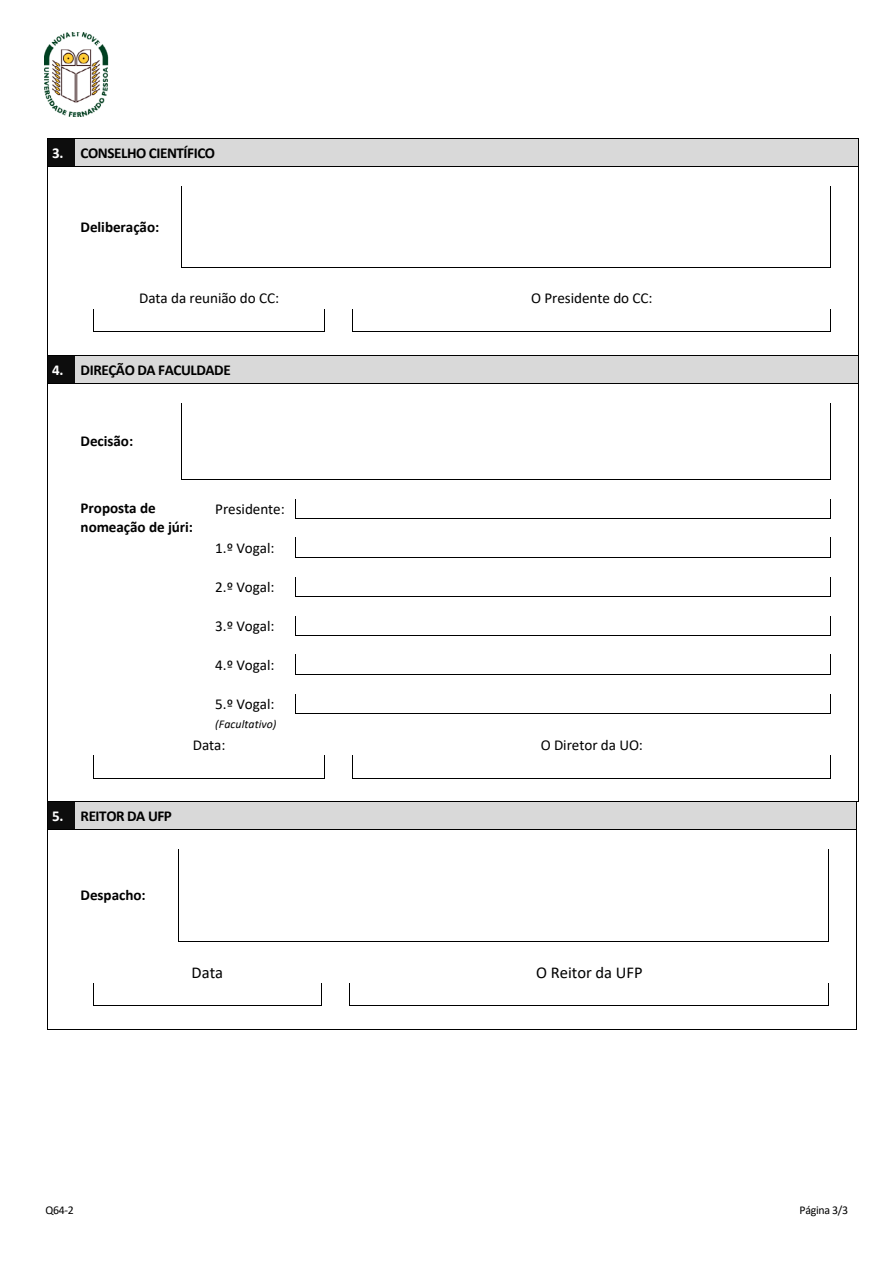
<style>
.page{position:relative;width:893px;height:1263px;background:#fff}
.page>*{position:absolute;margin:0;border:0;box-sizing:border-box;transform-origin:0 0}
.t1{font:16.5px "Calibri";color:#000}
.t2{font:15.15px "Calibri";letter-spacing:-.005em;color:#000}
.t3{font:700 15.15px/18.3px "Calibri";letter-spacing:-.005em;color:#000}
.t4{font:700 15.15px "Calibri";letter-spacing:-.03em;color:#000}
.t5{font:11.85px "Calibri";letter-spacing:-.025em;color:#000}
.t6{font:italic 11.85px "Calibri";letter-spacing:.005em;color:#000}
.s1{color:#fff}
</style>
<div class="page">
<img style="left:45px;top:32px;width:64px;height:85px">
<svg style="left:47px;top:138px;width:812px;height:48px"></svg>
<hr style="left:47px;top:186px;width:1px;height:81px;background:#000">
<hr style="left:181px;top:186px;width:1px;height:81px;background:#000">
<hr style="left:831px;top:186px;width:1px;height:81px;background:#000">
<hr style="left:858px;top:186px;width:1px;height:81px;background:#000">
<svg style="left:47px;top:267px;width:812px;height:136px"></svg>
<hr style="left:47px;top:403px;width:1px;height:76px;background:#000">
<hr style="left:181px;top:403px;width:1px;height:76px;background:#000">
<hr style="left:831px;top:403px;width:1px;height:76px;background:#000">
<hr style="left:858px;top:403px;width:1px;height:76px;background:#000">
<svg style="left:47px;top:479px;width:812px;height:370px"></svg>
<hr style="left:47px;top:849px;width:1px;height:92px;background:#000">
<hr style="left:179px;top:849px;width:1px;height:92px;background:#000">
<hr style="left:828px;top:849px;width:1px;height:92px;background:#000">
<hr style="left:856px;top:849px;width:1px;height:92px;background:#000">
<svg style="left:47px;top:941px;width:810px;height:89px"></svg>
<p class="t4" style="left:52px;top:142px;width:164px"><span class="s1">3.</span> CONSELHO CIENTÍFICO</p>
<p class="t3" style="left:81px;top:217px;width:80px">Deliberação:</p>
<p class="t2" style="left:139px;top:288px;width:142px">Data da reunião do CC:</p>
<p class="t2" style="left:531px;top:288px;width:123px">O Presidente do CC:</p>
<p class="t4" style="left:52px;top:359px;width:180px"><span class="s1">4.</span> DIREÇÃO DA FACULDADE</p>
<p class="t3" style="left:81px;top:432px;width:54px">Decisão:</p>
<p class="t3" style="left:81px;top:499px;width:114px">Proposta de nomeação de júri:</p>
<p class="t2" style="left:215px;top:498px;width:71px">Presidente:</p>
<p class="t2" style="left:215px;top:537px;width:61px">1.º Vogal:</p>
<p class="t2" style="left:215px;top:576px;width:61px">2.º Vogal:</p>
<p class="t2" style="left:215px;top:615px;width:61px">3.º Vogal:</p>
<p class="t2" style="left:215px;top:654px;width:61px">4.º Vogal:</p>
<p class="t2" style="left:215px;top:693px;width:61px">5.º Vogal:</p>
<p class="t6" style="left:215px;top:715px;width:63px">(Facultativo)</p>
<p class="t2" style="left:193px;top:734px;width:34px">Data:</p>
<p class="t2" style="left:541px;top:734px;width:104px">O Diretor da UO:</p>
<p class="t4" style="left:52px;top:805px;width:121px"><span class="s1">5.</span> REITOR DA UFP</p>
<p class="t3" style="left:81px;top:886px;width:67px">Despacho:</p>
<p class="t1" style="left:192px;top:961px;width:33px">Data</p>
<p class="t1" style="left:536px;top:961px;width:108px">O Reitor da UFP</p>
<p class="t5" style="left:45px;top:1201px;width:30px">Q64-2</p>
<p class="t5" style="left:799px;top:1201px;width:50px">Página 3/3</p>
</div>
